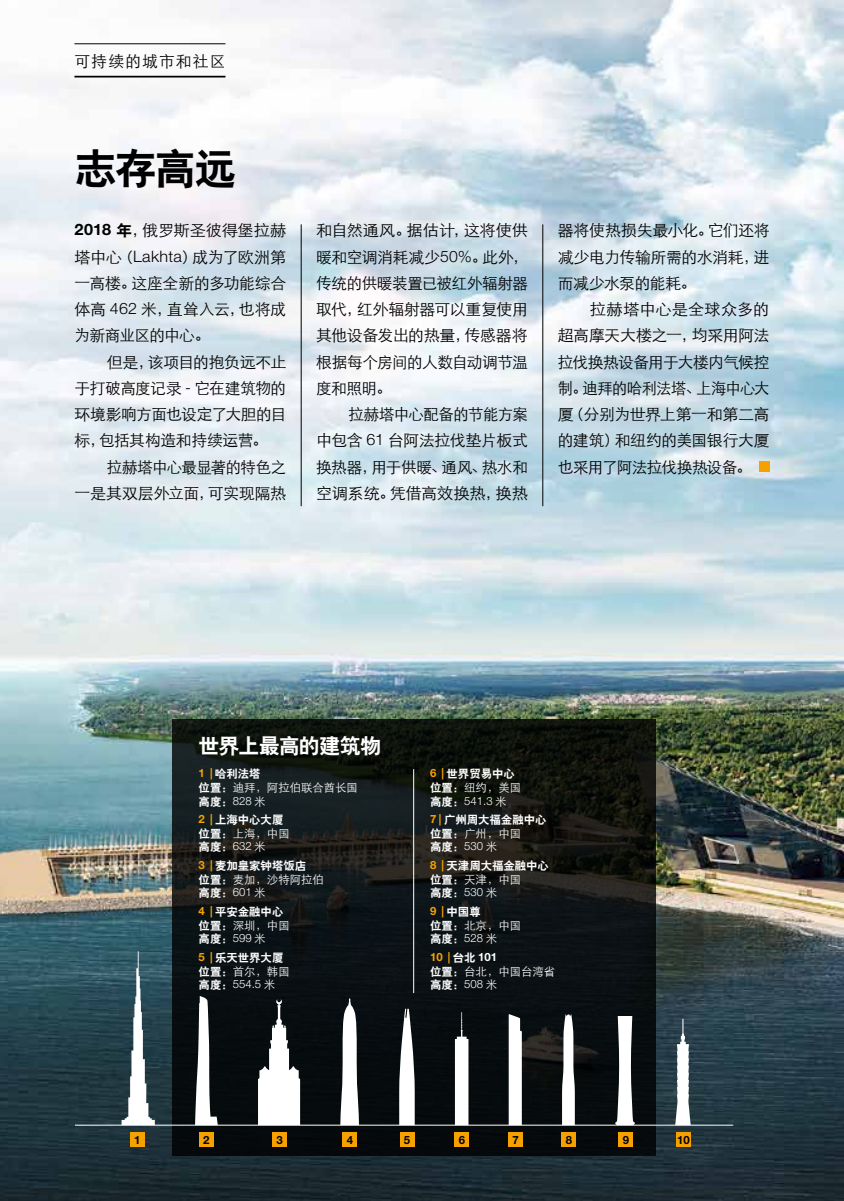
<style>
.page{position:relative;width:844px;height:1201px;background:#fff}
.page>*{position:absolute;margin:0;border:0;box-sizing:border-box;transform-origin:0 0}
.t1{font:42px "H Yb 2 gj";color:#000}
.t2{font:21px "H Yb 2 gj";letter-spacing:-.04em;color:#fff}
.t3{font:15.75px/26.2px "ST Xihei";letter-spacing:-.025em;color:#000;text-align:justify}
.t4{font:15.75px "ST Xihei";letter-spacing:.07em;color:#000}
.t5{font:11.38px/18.6px "H Yb 2 gj";color:#fff}
.t6{font:11.38px "ST Xihei";color:#fff}
.t7{font:300 11.38px "Helvetica Neue LT Pro";color:#fff}
.t8{font:700 11.38px "Helvetica Neue LT Pro";color:#000}
.t9{font:700 11.38px "Helvetica Neue LT Pro";color:#f5a200}
.s1{font-family:"Helvetica Neue LT Pro";font-weight:700}
.s2{font-family:"H Yb 2 gj"}
.s3{font-family:"Helvetica Neue LT Pro";font-weight:300}
.s4{font-family:"Helvetica Neue LT Pro";font-weight:700;color:#f5a200}
.s5{font-family:"ST Xihei"}
.s6{font-family:"H Yb 2 gj";font-weight:400}
.s7{font-family:"ST Xihei";font-weight:400}
.s8{font-family:"H Yb 2 gj";font-weight:400;color:#fff}
.s9{color:#fff}
</style>
<div class="page">
<img style="left:0;top:0;width:843px;height:1200px">
<hr style="left:74px;top:43px;width:151px;height:1px;background:#000">
<hr style="left:74px;top:76px;width:151px;height:1px;background:#000">
<div style="left:759px;top:461px;width:10px;height:11px;background:#f5a200"></div>
<hr style="left:301px;top:224px;width:1px;height:282px;background:#000">
<hr style="left:542px;top:224px;width:1px;height:282px;background:#000">
<svg style="left:172px;top:719px;width:483px;height:437px;background:#0f1313"></svg>
<svg style="left:121px;top:951px;width:34px;height:173px"></svg>
<svg style="left:195px;top:996px;width:23px;height:128px"></svg>
<svg style="left:258px;top:999px;width:42px;height:125px"></svg>
<svg style="left:340px;top:998px;width:19px;height:126px"></svg>
<svg style="left:399px;top:1008px;width:15px;height:116px"></svg>
<svg style="left:455px;top:1012px;width:13px;height:112px"></svg>
<svg style="left:508px;top:1014px;width:14px;height:110px"></svg>
<svg style="left:562px;top:1014px;width:12px;height:110px"></svg>
<svg style="left:615px;top:1016px;width:19px;height:108px"></svg>
<svg style="left:675px;top:1018px;width:15px;height:106px"></svg>
<hr style="left:75px;top:1124px;width:658px;height:1px;background:#fff">
<div style="left:675px;top:1132px;width:15px;height:15px;background:#f5a200"></div>
<div style="left:618px;top:1132px;width:15px;height:15px;background:#f5a200"></div>
<div style="left:561px;top:1132px;width:15px;height:15px;background:#f5a200"></div>
<div style="left:508px;top:1132px;width:15px;height:15px;background:#f5a200"></div>
<div style="left:454px;top:1132px;width:15px;height:15px;background:#f5a200"></div>
<div style="left:399px;top:1132px;width:15px;height:15px;background:#f5a200"></div>
<div style="left:342px;top:1132px;width:15px;height:15px;background:#f5a200"></div>
<div style="left:272px;top:1132px;width:15px;height:15px;background:#f5a200"></div>
<div style="left:199px;top:1132px;width:15px;height:15px;background:#f5a200"></div>
<div style="left:130px;top:1132px;width:15px;height:15px;background:#f5a200"></div>
<hr style="left:413px;top:769px;width:1px;height:224px;background:#fff">
<p class="t4" style="left:74px;top:49px;width:152px">可持续的城市和社区</p>
<h1 class="t1" style="left:74px;top:148px;width:163px">志存高远</h1>
<p class="t3" style="left:74px;top:216px;width:213px"><span class="s1">2018</span> <span class="s2">年</span>，俄罗斯圣彼得堡拉赫塔中心（<span class="s3">Lakhta</span>）成为了欧洲第一高楼。这座全新的多功能综合体高 <span class="s3">462</span> 米，直耸入云，也将成为新商业区的中心。</p>
<p class="t3" style="left:74px;top:347px;width:213px;text-indent:32px">但是，该项目的抱负远不止于打破高度记录 <span class="s3">-</span> 它在建筑物的环境影响方面也设定了大胆的目标，包括其构造和持续运营。</p>
<p class="t3" style="left:74px;top:452px;width:213px;text-align:right">拉赫塔中心最显著的特色之<br>一是其双层外立面，可实现隔热</p>
<p class="t3" style="left:316px;top:216px;width:213px">和自然通风。据估计，这将使供暖和空调消耗减少<span class="s3">50%</span>。此外，传统的供暖装置已被红外辐射器取代，红外辐射器可以重复使用其他设备发出的热量，传感器将根据每个房间的人数自动调节温度和照明。</p>
<p class="t3" style="left:316px;top:400px;width:213px;text-indent:32px">拉赫塔中心配备的节能方案中包含 <span class="s3">61</span> 台阿法拉伐垫片板式换热器，用于供暖、通风、热水和空调系统。凭借高效换热，换热</p>
<p class="t3" style="left:557px;top:216px;width:213px">器将使热损失最小化。它们还将减少电力传输所需的水消耗，进而减少水泵的能耗。</p>
<p class="t3" style="left:557px;top:295px;width:213px;text-indent:32px">拉赫塔中心是全球众多的超高摩天大楼之一，均采用阿法拉伐换热设备用于大楼内气候控制。迪拜的哈利法塔、上海中心大厦（分别为世界上第一和第二高的建筑）和纽约的美国银行大厦也采用了阿法拉伐换热设备。</p>
<h2 class="t2" style="left:198px;top:735px;width:184px">世界上最高的建筑物</h2>
<p class="t5" style="left:198px;top:764px;width:63px"><span class="s4">1 |</span> 哈利法塔</p>
<p class="t6" style="left:198px;top:778px;width:161px"><span class="s2">位置：</span>迪拜，阿拉伯联合酋长国</p>
<p class="t5" style="left:198px;top:792px;width:86px">高度：<span class="s3">828</span> <span class="s5">米<br></span><span class="s4">2 |</span> 上海中心大厦</p>
<p class="t6" style="left:198px;top:824px;width:93px"><span class="s2">位置：</span>上海，中国</p>
<p class="t5" style="left:198px;top:837px;width:109px">高度：<span class="s3">632</span> <span class="s5">米<br></span><span class="s4">3 |</span> 麦加皇家钟塔饭店</p>
<p class="t6" style="left:198px;top:870px;width:127px"><span class="s2">位置：</span>麦加，沙特阿拉伯</p>
<p class="t5" style="left:198px;top:883px;width:86px">高度：<span class="s3">601</span> <span class="s5">米<br></span><span class="s4">4 |</span> 平安金融中心</p>
<p class="t6" style="left:198px;top:916px;width:93px"><span class="s2">位置：</span>深圳，中国</p>
<p class="t5" style="left:198px;top:929px;width:86px">高度：<span class="s3">599</span> <span class="s5">米<br></span><span class="s4">5 |</span> 乐天世界大厦</p>
<p class="t6" style="left:198px;top:962px;width:93px"><span class="s2">位置：</span>首尔，韩国</p>
<p class="t7" style="left:198px;top:977px;width:78px"><span class="s6">高度：</span>554.5 <span class="s7">米</span></p>
<p class="t5" style="left:430px;top:764px;width:86px"><span class="s4">6 |</span> 世界贸易中心</p>
<p class="t6" style="left:430px;top:778px;width:93px"><span class="s2">位置：</span>纽约，美国</p>
<p class="t7" style="left:430px;top:793px;width:78px"><span class="s6">高度：</span>541.3 <span class="s7">米</span></p>
<p class="t5" style="left:430px;top:810px;width:118px"><span class="s4">7 |</span> 广州周大福金融中心</p>
<p class="t6" style="left:430px;top:824px;width:93px"><span class="s2">位置：</span>广州，中国</p>
<p class="t5" style="left:430px;top:837px;width:120px">高度：<span class="s3">530</span> <span class="s5">米<br></span><span class="s4">8 |</span> 天津周大福金融中心</p>
<p class="t6" style="left:430px;top:870px;width:93px"><span class="s2">位置：</span>天津，中国</p>
<p class="t5" style="left:430px;top:883px;width:68px">高度：<span class="s3">530</span> <span class="s5">米<br></span><span class="s4">9 |</span> 中国尊</p>
<p class="t6" style="left:430px;top:916px;width:93px"><span class="s2">位置：</span>北京，中国</p>
<p class="t5" style="left:430px;top:929px;width:68px">高度：<span class="s3">528</span> <span class="s5">米</span></p>
<p class="t9" style="left:430px;top:949px;width:69px">10 | <span class="s8">台北</span> <span class="s9">101</span></p>
<p class="t6" style="left:430px;top:962px;width:127px"><span class="s2">位置：</span>台北，中国台湾省</p>
<p class="t5" style="left:430px;top:975px;width:68px">高度：<span class="s3">508</span> <span class="s5">米</span></p>
<p class="t8" style="left:134px;top:1132px;width:8px">1</p>
<p class="t8" style="left:203px;top:1132px;width:8px">2</p>
<p class="t8" style="left:276px;top:1132px;width:8px">3</p>
<p class="t8" style="left:346px;top:1132px;width:8px">4</p>
<p class="t8" style="left:404px;top:1132px;width:8px">5</p>
<p class="t8" style="left:458px;top:1132px;width:8px">6</p>
<p class="t8" style="left:512px;top:1132px;width:8px">7</p>
<p class="t8" style="left:565px;top:1132px;width:8px">8</p>
<p class="t8" style="left:622px;top:1132px;width:8px">9</p>
<p class="t8" style="left:677px;top:1132px;width:14px">10</p>
</div>
